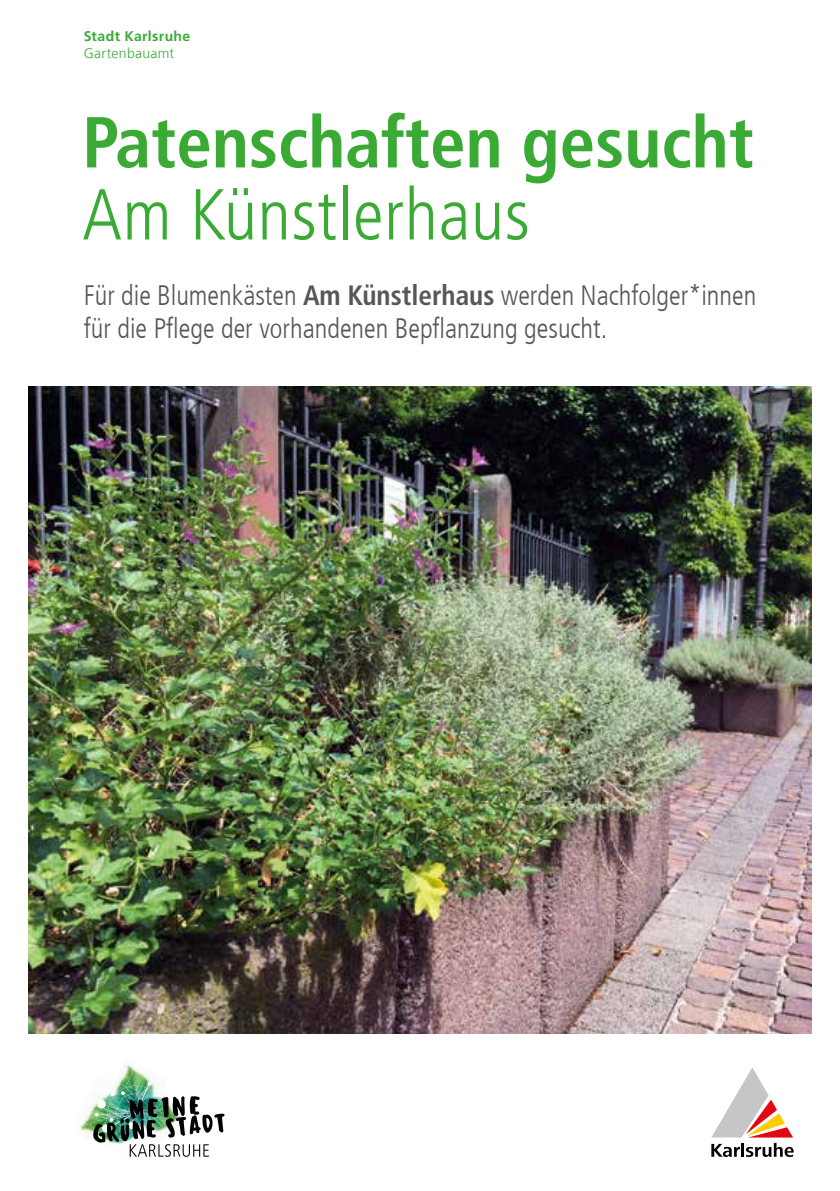
<style>
.page{position:relative;width:840px;height:1191px;background:#fff}
.page>*{position:absolute;margin:0;border:0;box-sizing:border-box;transform-origin:0 0}
.t1{font:700 condensed 72px "Frutiger For Karlsruhe";color:#3aaa35}
.t2{font:300 condensed 72px "Frutiger For Karlsruhe";letter-spacing:.01em;color:#3aaa35}
.t3{font:300 condensed 28px/33.6px "Frutiger For Karlsruhe";color:#575756}
.t4{font:700 14px "Frutiger For Karlsruhe";letter-spacing:.025em;color:#3aaa35}
.t5{font:300 14px "Frutiger For Karlsruhe";letter-spacing:.02em;color:#3aaa35}
.s1{font-weight:700}
</style>
<div class="page">
<img style="left:28px;top:387px;width:783px;height:646px">
<svg style="left:711px;top:1067px;width:82px;height:90px"></svg>
<img style="left:78px;top:1130px;width:15px;height:8px">
<img style="left:79px;top:1119px;width:14px;height:11px">
<img style="left:85px;top:1104px;width:8px;height:15px">
<img style="left:117px;top:1063px;width:9px;height:18px">
<img style="left:126px;top:1065px;width:10px;height:17px">
<img style="left:136px;top:1070px;width:16px;height:12px">
<img style="left:93px;top:1082px;width:131px;height:74px">
<p class="t4" style="left:84px;top:28px;width:108px">Stadt Karlsruhe</p>
<p class="t5" style="left:84px;top:45px;width:92px">Gartenbauamt</p>
<h1 class="t1" style="left:82px;top:100px;width:672px">Patenschaften gesucht</h1>
<h1 class="t2" style="left:82px;top:173px;width:448px">Am Künstlerhaus</h1>
<p class="t3" style="left:84px;top:278px;width:673px">Für die Blumenkästen <span class="s1">Am Künstlerhaus</span> werden Nachfolger*innen für die Pflege der vorhandenen Bepflanzung gesucht.</p>
</div>
